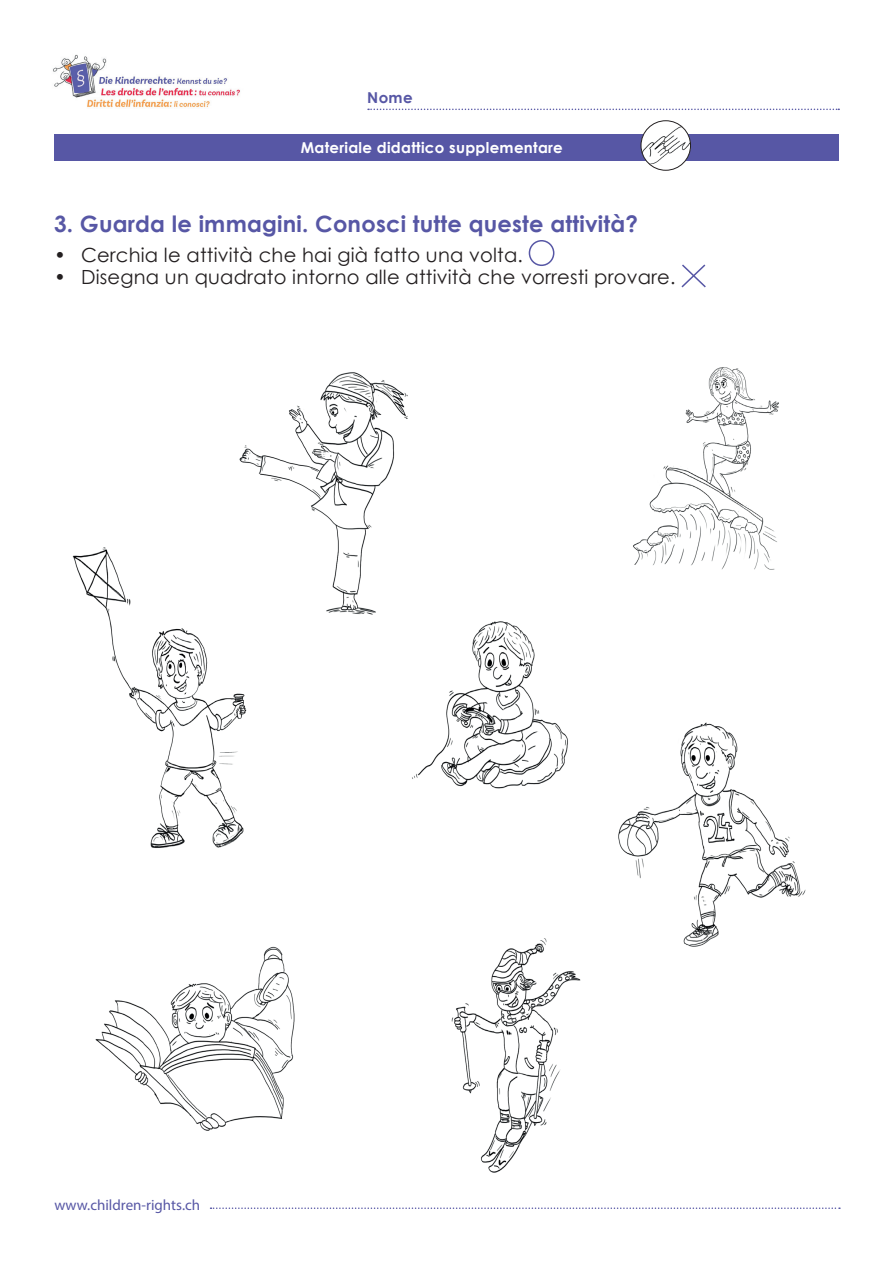
<style>
.page{position:relative;width:893px;height:1263px;background:#fff}
.page>*{position:absolute;margin:0;border:0;box-sizing:border-box;transform-origin:0 0}
.t1{font:700 22.5px "Century Gothic";letter-spacing:.01em;color:#5757a5}
.t2{font:19.5px "Century Gothic";letter-spacing:.01em;color:#231f20}
.t3{font:700 15px "Century Gothic";letter-spacing:.02em;color:#fff}
.t4{font:15px "Myriad Pro";color:#5757a5}
.t5{font:700 15px "Century Gothic";color:#5757a5}
</style>
<div class="page">
<img style="left:53px;top:54px;width:187px;height:54px">
<div style="left:54px;top:134px;width:785px;height:27px;background:#5757a5"></div>
<svg style="left:368px;top:109px;width:471px;height:1px"></svg>
<svg style="left:211px;top:1207px;width:629px;height:2px"></svg>
<img style="left:641px;top:123px;width:49px;height:45px">
<div style="left:641px;top:120px;width:50px;height:51px;border:1px solid #231f20;border-radius:50%"></div>
<img style="left:239px;top:372px;width:169px;height:243px">
<img style="left:633px;top:367px;width:146px;height:203px">
<img style="left:618px;top:722px;width:188px;height:225px">
<img style="left:72px;top:547px;width:184px;height:301px">
<img style="left:412px;top:621px;width:156px;height:168px">
<img style="left:95px;top:946px;width:200px;height:185px">
<img style="left:451px;top:938px;width:130px;height:235px">
<div style="left:529px;top:240px;width:25px;height:26px;border:2px solid #5757a5;border-radius:50%"></div>
<svg style="left:681px;top:264px;width:25px;height:24px"></svg>
<p class="t5" style="left:367px;top:88px;width:47px">Nome</p>
<p class="t3" style="left:301px;top:138px;width:264px">Materiale didattico supplementare</p>
<p class="t1" style="left:54px;top:209px;width:586px">3. Guarda le immagini. Conosci tutte queste attività?</p>
<p class="t2" style="left:54px;top:243px;width:470px">• Cerchia le attività che hai già fatto una volta.</p>
<p class="t2" style="left:54px;top:265px;width:623px">• Disegna un quadrato intorno alle attività che vorresti provare.</p>
<p class="t4" style="left:54px;top:1195px;width:147px">www.children-rights.ch</p>
</div>
